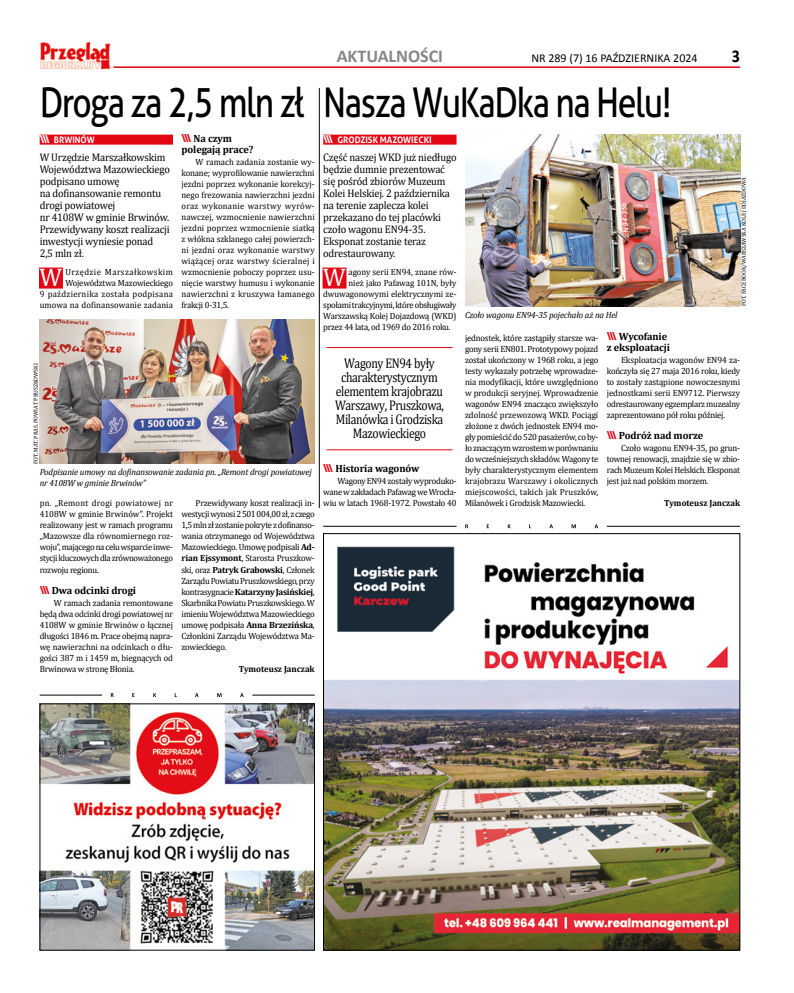
<style>
.page{position:relative;width:794px;height:993px;background:#fff}
.page>*{position:absolute;margin:0;border:0;box-sizing:border-box;transform-origin:0 0}
.t1{font:41px "Aller";letter-spacing:-.04em;color:#000;scale:.82 1}
.t2{font:25.5px "Cambria";color:#fff;scale:.96 1}
.t3{font:700 18px "Calibri";color:#878787}
.t4{font:700 18px "Calibri";color:#000;scale:.9 1}
.t5{font:14px/14px "Cambria";letter-spacing:-.03em;color:#000;text-align:center;scale:.84 1}
.t6{font:12px "Calibri";color:#000}
.t7{font:11px/12px "Cambria";letter-spacing:-.015em;color:#000;scale:.95 1}
.t8{font:700 10.5px/11px "Cambria";letter-spacing:-.01em;color:#000}
.t9{font:9px/11px "Cambria";letter-spacing:-.025em;color:#000;text-align:justify;scale:.96 1}
.t10{font:italic 9px/11px "Cambria";letter-spacing:-.015em;color:#000}
.t11{font:9px/11px "Cambria";letter-spacing:.01em;color:#000;text-align:right;scale:.96 1}
.t12{font:9px "Cambria";color:#000;scale:.96 1}
.t13{font:700 9px "Cambria";color:#000;scale:.96 1}
.t14{font:700 9px "Aller";color:#fff;scale:.96 1}
.t15{font:9px "Cambria";letter-spacing:-.005em;color:#000;scale:.96 1}
.t16{font:6px "Cambria";color:#000;scale:.96 1}
.s1{font-size:11px}
.s2{font-family:"Aller";font-size:11px;color:#e30613}
.s3{font-weight:700}
</style>
<div class="page">
<hr style="left:113px;top:66px;width:627px;height:2px;background:#e30613">
<img style="left:39px;top:43px;width:71px;height:27px">
<img style="left:42px;top:705px;width:271px;height:243px">
<div style="left:40px;top:703px;width:275px;height:247px;border:1px solid #000"></div>
<img style="left:325px;top:546px;width:413px;height:402px">
<hr style="left:40px;top:694px;width:62px;height:1px;background:#000">
<hr style="left:252px;top:694px;width:63px;height:1px;background:#000">
<svg style="left:111px;top:693px;width:133px;height:3px"></svg>
<hr style="left:323px;top:526px;width:133px;height:1px;background:#000">
<hr style="left:607px;top:526px;width:133px;height:1px;background:#000">
<svg style="left:465px;top:524px;width:133px;height:4px"></svg>
<div style="left:323px;top:134px;width:133px;height:10px;background:#e30613"></div>
<div style="left:322px;top:267px;width:24px;height:21px;background:#e30613"></div>
<div style="left:40px;top:134px;width:133px;height:10px;background:#e30613"></div>
<div style="left:39px;top:267px;width:24px;height:21px;background:#e30613"></div>
<hr style="left:326px;top:347px;width:126px;height:1px;background:#e30613">
<hr style="left:326px;top:449px;width:126px;height:1px;background:#e30613">
<img style="left:465px;top:135px;width:275px;height:171px">
<img style="left:40px;top:319px;width:275px;height:144px">
<hr style="left:319px;top:88px;width:1px;height:419px;background:#000">
<h3 class="t3" style="left:337px;top:45px;width:108px">AKTUALNOŚCI</h3>
<h3 class="t6" style="left:531px;top:51px;width:168px">NR 289 (7) 16 PAŹDZIERNIKA 2024</h3>
<h3 class="t4" style="left:731px;top:45px;width:11px">3</h3>
<h1 class="t1" style="left:40px;top:77px;width:772px">Droga za 2,5 mln zł Nasza WuKaDka na Helu!</h1>
<p class="t14" style="left:323px;top:134px;width:114px"><span class="s1">\\\</span> GRODZISK MAZOWIECKI</p>
<p class="t7" style="left:323px;top:151px;width:142px">Część naszej WKD już niedługo będzie dumnie prezentować się pośród zbiorów Muzeum<br>Kolei Helskiej. 2 października na terenie zaplecza kolei przekazano do tej placówki czoło wagonu EN94-35.<br>Eksponat zostanie teraz odrestaurowany.</p>
<h2 class="t2" style="left:323px;top:262px;width:25px">W</h2>
<p class="t15" style="left:348px;top:267px;width:114px">agony serii EN94, znane rów-</p>
<p class="t8" style="left:181px;top:133px;width:73px"><span class="s2">\\\</span> Na czym polegają prace?</p>
<p class="t9" style="left:181px;top:156px;width:140px;text-indent:14px">W ramach zadania zostanie wy&shy;konane; wyprofilowanie nawierzchni jezdni poprzez wykonanie korekcyj&shy;nego frezowania nawierzchni jezdni oraz wykonanie warstwy wyrów&shy;nawczej, wzmocnienie nawierzchni jezdni poprzez wzmocnienie siatką z włókna szklanego całej powierzch&shy;ni jezdni oraz wykonanie warstwy wiążącej oraz warstwy ścieralnej i wzmocnienie poboczy poprzez usu&shy;nięcie warstwy humusu i wykonanie nawierzchni z kruszywa łamanego frakcji 0-31,5.</p>
<p class="t14" style="left:40px;top:134px;width:59px"><span class="s1">\\\</span> BRWINÓW</p>
<p class="t7" style="left:40px;top:151px;width:139px">W Urzędzie Marszałkowskim<br>Województwa Mazowieckiego podpisano umowę<br>na dofinansowanie remontu drogi powiatowej<br>nr 4108W w gminie Brwinów.<br>Przewidywany koszt realizacji inwestycji wyniesie ponad<br>2,5 mln zł.</p>
<h2 class="t2" style="left:39px;top:262px;width:25px">W</h2>
<p class="t16" style="left:740px;top:306px;width:135px;rotate:-90deg">FOT. FACEBOOK/WARSZAWSKA KOLEJ DOJAZDOWA</p>
<p class="t11" style="left:40px;top:266px;width:140px">Urzędzie Marszałkowskim<br>Województwa Mazowieckiego<br>9 października została podpisana umowa na dofinansowanie zadania</p>
<p class="t12" style="left:348px;top:278px;width:114px">nież jako Pafawag 101N, były</p>
<p class="t12" style="left:323px;top:289px;width:140px">dwuwagonowymi elektrycznymi ze-</p>
<p class="t9" style="left:323px;top:299px;width:140px">społami trakcyjnymi, które obsługiwały</p>
<p class="t9" style="left:323px;top:310px;width:140px">Warszawską Kolej Dojazdową (WKD)</p>
<p class="t9" style="left:323px;top:321px;width:134px">przez 44 lata, od 1969 do 2016 roku.</p>
<p class="t10" style="left:465px;top:309px;width:154px">Czoło wagonu EN94-35 pojechało aż na Hel</p>
<p class="t9" style="left:465px;top:332px;width:140px">jednostek, które zastąpiły starsze wa&shy;gony serii EN801. Prototypowy pojazd został ukończony w 1968 roku, a jego testy wykazały potrzebę wprowadze&shy;nia modyfikacji, które uwzględniono w produkcji seryjnej. Wprowadzenie wagonów EN94 znacząco zwiększyło zdolność przewozową WKD. Pociągi złożone z dwóch jednostek EN94 mo&shy;gły pomieścić do 520 pasażerów, co by&shy;ło znaczącym wzrostem w porównaniu do wcześniejszych składów. Wagony te były charakterystycznym elementem krajobrazu Warszawy i okolicznych miejscowości, takich jak Pruszków, Milanówek i Grodzisk Mazowiecki.</p>
<p class="t8" style="left:607px;top:331px;width:65px"><span class="s2">\\\</span> Wycofanie z eksploatacji</p>
<p class="t9" style="left:607px;top:354px;width:140px;text-indent:14px">Eksploatacja wagonów EN94 za&shy;kończyła się 27 maja 2016 roku, kiedy to zostały zastąpione nowoczesnymi jednostkami serii EN9712. Pierwszy odrestaurowany egzemplarz muzealny zaprezentowano pół roku później.</p>
<p class="t8" style="left:607px;top:430px;width:98px"><span class="s2">\\\</span> Podróż nad morze</p>
<p class="t9" style="left:607px;top:442px;width:140px;text-indent:14px">Czoło wagonu EN94-35, po grun&shy;townej renowacji, znajdzie się w zbio&shy;rach Muzeum Kolei Helskich. Eksponat jest już nad polskim morzem.</p>
<p class="t13" style="left:664px;top:497px;width:81px">Tymoteusz Janczak</p>
<h3 class="t5" style="left:335px;top:356px;width:131px">Wagony EN94 były charakterystycznym elementem krajobrazu<br>Warszawy, Pruszkowa,<br>Milanówka i Grodziska<br>Mazowieckiego</h3>
<p class="t16" style="left:32px;top:463px;width:106px;rotate:-90deg">FOT. MAT. PRAS. POWIAT PRUSZKOWSKI</p>
<p class="t8" style="left:323px;top:463px;width:97px"><span class="s2">\\\</span> Historia wagonów</p>
<p class="t9" style="left:323px;top:475px;width:140px;text-indent:14px">Wagony EN94 zostały wyproduko&shy;wane w zakładach Pafawag we Wrocła&shy;wiu w latach 1968-1972. Powstało 40</p>
<p class="t10" style="left:40px;top:466px;width:273px">Podpisanie umowy na dofinansowanie zadania pn. „Remont drogi powiatowej nr 4108W w gminie Brwinów”</p>
<p class="t9" style="left:40px;top:497px;width:140px">pn. „Remont drogi powiatowej nr 4108W w gminie Brwinów”. Projekt realizowany jest w ramach programu „Mazowsze dla równomiernego roz&shy;woju”, mającego na celu wsparcie inwe&shy;stycji kluczowych dla zrównoważonego rozwoju regionu.</p>
<p class="t8" style="left:40px;top:584px;width:98px"><span class="s2">\\\</span> Dwa odcinki drogi</p>
<p class="t9" style="left:40px;top:596px;width:140px;text-indent:14px">W ramach zadania remontowane będą dwa odcinki drogi powiatowej nr 4108W w gminie Brwinów o łącznej długości 1846 m. Prace obejmą napra&shy;wę nawierzchni na odcinkach o dłu&shy;gości 387 m i 1459 m, biegnących od Brwinowa w stronę Błonia.</p>
<p class="t9" style="left:181px;top:497px;width:140px;text-indent:14px">Przewidywany koszt realizacji in&shy;westycji wynosi 2 501 004,00 zł, z czego 1,5 mln zł zostanie pokryte z dofinanso&shy;wania otrzymanego od Województwa Mazowieckiego. Umowę podpisali <span class="s3">Ad&shy;rian Ejssymont</span>, Starosta Pruszkow&shy;ski, oraz <span class="s3">Patryk Grabowski</span>, Członek Zarządu Powiatu Pruszkowskiego, przy kontrasygnacie <span class="s3">Katarzyny Jasińskiej</span>, Skarbnika Powiatu Pruszkowskiego. W imieniu Województwa Mazowieckiego umowę podpisała <span class="s3">Anna Brzezińska</span>, Członkini Zarządu Województwa Ma&shy;zowieckiego.</p>
<p class="t13" style="left:239px;top:662px;width:81px">Tymoteusz Janczak</p>
</div>
